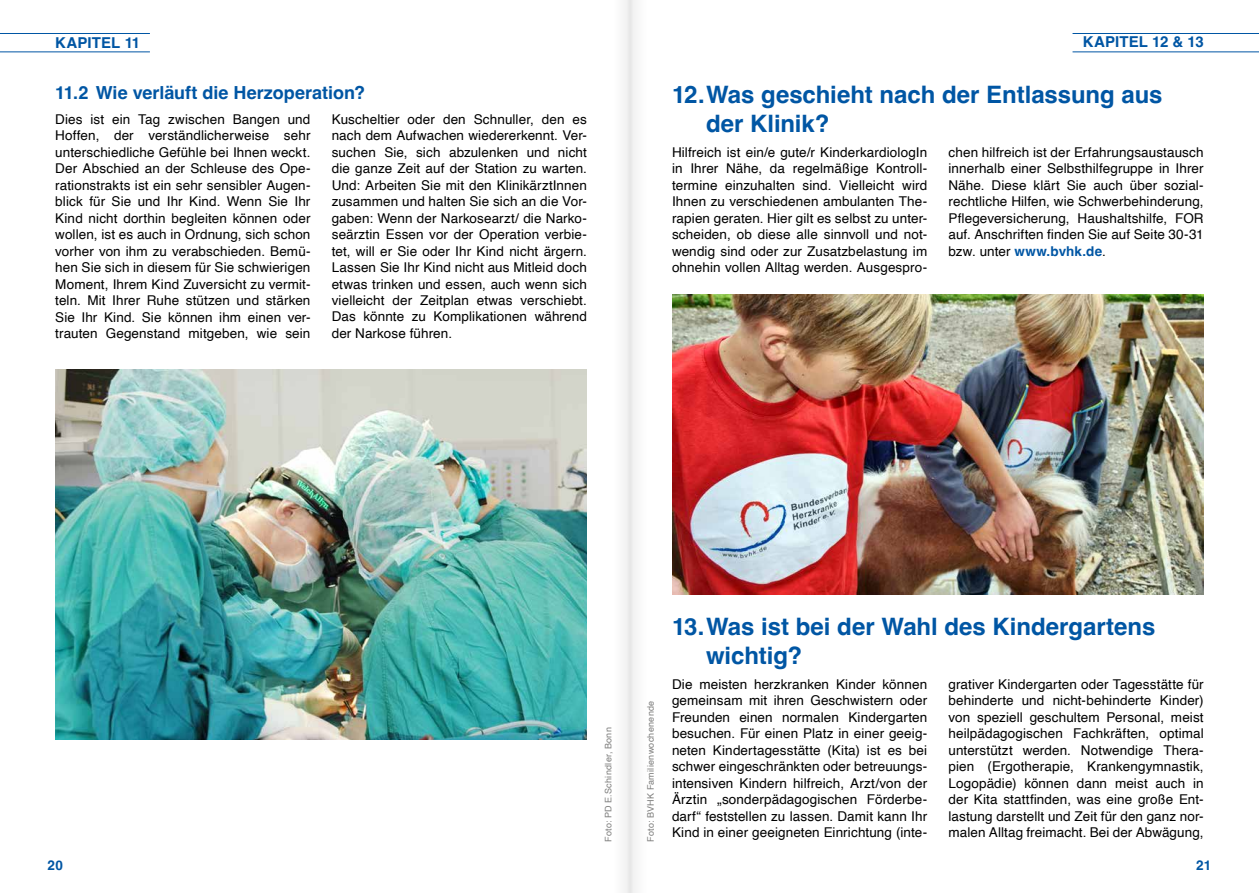
<style>
.page{position:relative;width:1259px;height:893px;background:#fff}
.page>*{position:absolute;margin:0;border:0;box-sizing:border-box;transform-origin:0 0}
.t1{font:700 24px/28.8px "Helvetica";letter-spacing:-.005em;color:#0056a4}
.t2{font:700 18px "Helvetica";color:#0056a4}
.t3{font:700 15px "Helvetica";letter-spacing:.005em;color:#0056a4}
.t4{font:13.5px/16.5px "Helvetica";letter-spacing:.005em;color:#000;text-align:justify}
.t5{font:700 13.5px "Helvetica";color:#0056a4}
.t6{font:9px "Helvetica";letter-spacing:.03em;color:#7d7d7c}
.s1{font-weight:700;color:#0056a4}
</style>
<div class="page">
<img style="left:55px;top:370px;width:532px;height:370px">
<img style="left:672px;top:294px;width:531px;height:301px">
<hr style="left:0;top:51px;width:150px;height:1px;background:#0056a4">
<hr style="left:0;top:33px;width:150px;height:1px;background:#0056a4">
<hr style="left:1072px;top:51px;width:187px;height:1px;background:#0056a4">
<hr style="left:1072px;top:33px;width:187px;height:1px;background:#0056a4">
<svg style="left:624px;top:0;width:12px;height:893px;fill:#f0f0f0"></svg>
<p class="t3" style="left:55px;top:34px;width:87px">KAPITEL 11</p>
<p class="t3" style="left:1083px;top:33px;width:122px">KAPITEL 12 &amp; 13</p>
<h2 class="t2" style="left:55px;top:81px;width:311px">11.2 Wie verläuft die Herzoperation?</h2>
<p class="t4" style="left:55px;top:111px;width:257px">Dies ist ein Tag zwischen Bangen und Hoffen, der verständlicherweise sehr unterschiedliche Gefühle bei Ihnen weckt.<br>Der Abschied an der Schleuse des Ope&shy;rationstrakts ist ein sehr sensibler Augen&shy;blick für Sie und Ihr Kind. Wenn Sie Ihr Kind nicht dorthin begleiten können oder wollen, ist es auch in Ordnung, sich schon vorher von ihm zu verabschieden. Bemü&shy;hen Sie sich in diesem für Sie schwierigen Moment, Ihrem Kind Zuversicht zu vermit&shy;teln. Mit Ihrer Ruhe stützen und stärken Sie Ihr Kind. Sie können ihm einen ver&shy;trauten Gegenstand mitgeben, wie sein</p>
<p class="t4" style="left:332px;top:111px;width:257px">Kuscheltier oder den Schnuller, den es nach dem Aufwachen wiedererkennt. Ver&shy;suchen Sie, sich abzulenken und nicht die ganze Zeit auf der Station zu warten.<br>Und: Arbeiten Sie mit den KlinikärztInnen zusammen und halten Sie sich an die Vor&shy;gaben: Wenn der Narkosearzt/ die Narko&shy;seärztin Essen vor der Operation verbie&shy;tet, will er Sie oder Ihr Kind nicht ärgern.<br>Lassen Sie Ihr Kind nicht aus Mitleid doch etwas trinken und essen, auch wenn sich vielleicht der Zeitplan etwas verschiebt.<br>Das könnte zu Komplikationen während der Narkose führen.</p>
<h1 class="t1" style="left:706px;top:83px;width:458px;text-indent:-34px">12.Was geschieht nach der Entlassung aus der Klinik?</h1>
<p class="t4" style="left:672px;top:144px;width:257px">Hilfreich ist ein/e gute/r KinderkardiologIn in Ihrer Nähe, da regelmäßige Kontroll&shy;termine einzuhalten sind. Vielleicht wird Ihnen zu verschiedenen ambulanten The&shy;rapien geraten. Hier gilt es selbst zu unter&shy;scheiden, ob diese alle sinnvoll und not&shy;wendig sind oder zur Zusatzbelastung im ohnehin vollen Alltag werden. Ausgespro-</p>
<p class="t4" style="left:948px;top:144px;width:257px">chen hilfreich ist der Erfahrungsaustausch innerhalb einer Selbsthilfegruppe in Ihrer Nähe. Diese klärt Sie auch über sozial&shy;rechtliche Hilfen, wie Schwerbehinderung, Pflegeversicherung, Haushaltshilfe, FOR auf. Anschriften finden Sie auf Seite 30-31 bzw. unter <span class="s1">www.bvhk.de</span>.</p>
<p class="t6" style="left:601px;top:842px;width:116px;rotate:-90deg">Foto: PD E.Schindler, Bonn</p>
<p class="t6" style="left:644px;top:842px;width:143px;rotate:-90deg">Foto: BVHK Familienwochenende</p>
<h1 class="t1" style="left:706px;top:615px;width:451px;text-indent:-34px">13.Was ist bei der Wahl des Kindergartens wichtig?</h1>
<p class="t4" style="left:672px;top:676px;width:257px">Die meisten herzkranken Kinder können gemeinsam mit ihren Geschwistern oder Freunden einen normalen Kindergarten besuchen. Für einen Platz in einer geeig&shy;neten Kindertagesstätte (Kita) ist es bei schwer eingeschränkten oder betreuungs&shy;intensiven Kindern hilfreich, Arzt/von der Ärztin „sonderpädagogischen Förderbe&shy;darf“ feststellen zu lassen. Damit kann Ihr Kind in einer geeigneten Einrichtung (inte-</p>
<p class="t4" style="left:948px;top:676px;width:257px">grativer Kindergarten oder Tagesstätte für behinderte und nicht-behinderte Kinder) von speziell geschultem Personal, meist heilpädagogischen Fachkräften, optimal unterstützt werden. Notwendige Thera&shy;pien (Ergotherapie, Krankengymnastik, Logopädie) können dann meist auch in der Kita stattfinden, was eine große Ent&shy;lastung darstellt und Zeit für den ganz nor&shy;malen Alltag freimacht. Bei der Abwägung,</p>
<p class="t5" style="left:48px;top:857px;width:17px">20</p>
<p class="t5" style="left:1196px;top:857px;width:17px">21</p>
</div>
